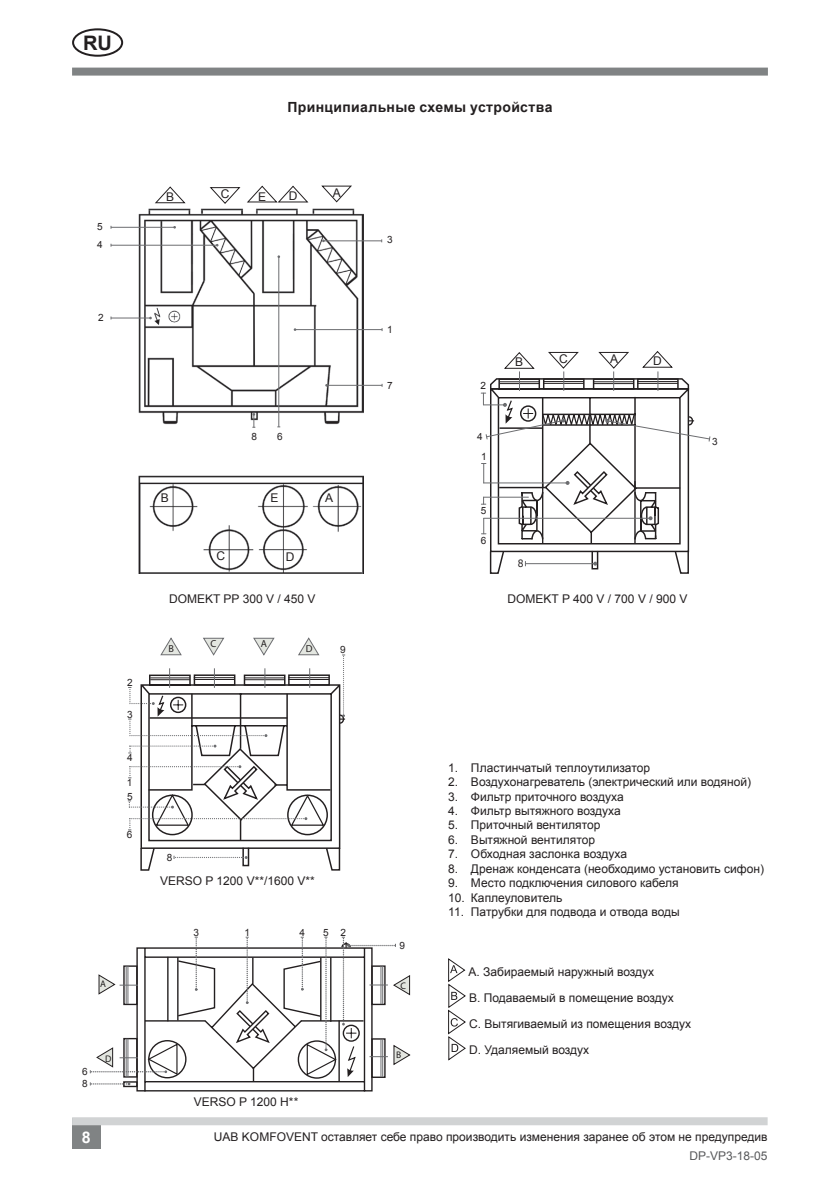
<style>
.page{position:relative;width:840px;height:1191px;background:#fff}
.page>*{position:absolute;margin:0;border:0;box-sizing:border-box;transform-origin:0 0}
.t1{font:700 20px "Arial";color:#231f20}
.t2{font:700 16px "Arial";color:#fff}
.Pavadinimas_Bold_Cen{font:700 14px "Arial";letter-spacing:.025em;color:#231f20}
.Piesinuku_tekstas{font:12px "Arial";color:#231f20}
.t3{font:12px "Arial";color:#57585a}
.t4{font:10.2px "Myriad Pro";color:#231f20}
.t5{font:10.2px "Verdana";color:#231f20;scale:.9 1}
.SKAICIUKAI_brezinio{font:10px "Arial";color:#231f20}
.MATMENYS{font:10px "Arial";color:#231f20}
.t6{font:9.6px "Myriad Pro";color:#231f20}
</style>
<div class="page">
<div style="left:72px;top:28px;width:51px;height:29px;border:2px solid #231f20;border-radius:50%"></div>
<div style="left:72px;top:68px;width:695px;height:8px;background:#808384"></div>
<div style="left:72px;top:1118px;width:28px;height:30px;background:#808384"></div>
<div style="left:72px;top:1117px;width:695px;height:8px;background:#d1d3d4"></div>
<img style="left:110px;top:208px;width:253px;height:366px">
<hr style="left:111px;top:245px;width:106px;height:1px;background:#6c6d70">
<hr style="left:323px;top:240px;width:58px;height:1px;background:#6c6d70">
<hr style="left:295px;top:329px;width:87px;height:1px;background:#6c6d70">
<hr style="left:111px;top:227px;width:63px;height:1px;background:#6c6d70">
<hr style="left:278px;top:257px;width:1px;height:170px;background:#6c6d70">
<svg style="left:252px;top:413px;width:3px;height:15px"></svg>
<hr style="left:111px;top:318px;width:39px;height:1px;background:#6c6d70">
<hr style="left:326px;top:385px;width:56px;height:1px;background:#6c6d70">
<svg style="left:155px;top:186px;width:31px;height:18px"></svg>
<svg style="left:209px;top:185px;width:100px;height:19px"></svg>
<svg style="left:321px;top:185px;width:31px;height:18px"></svg>
<svg style="left:481px;top:351px;width:229px;height:223px"></svg>
<svg style="left:128px;top:637px;width:217px;height:234px"></svg>
<svg style="left:90px;top:937px;width:321px;height:155px"></svg>
<svg style="left:448px;top:958px;width:17px;height:103px"></svg>
<h1 class="t1" style="left:83px;top:29px;width:30px">RU</h1>
<p class="Pavadinimas_Bold_Cen" style="left:287px;top:97px;width:266px">Принципиальные схемы устройства</p>
<p class="MATMENYS" style="left:97px;top:220px;width:7px">5</p>
<p class="MATMENYS" style="left:97px;top:238px;width:7px">4</p>
<p class="MATMENYS" style="left:98px;top:311px;width:7px">2</p>
<p class="Piesinuku_tekstas" style="left:166px;top:188px;width:10px">B</p>
<p class="Piesinuku_tekstas" style="left:220px;top:186px;width:10px">C</p>
<p class="Piesinuku_tekstas" style="left:258px;top:188px;width:10px">E</p>
<p class="Piesinuku_tekstas" style="left:288px;top:187px;width:10px">D</p>
<p class="Piesinuku_tekstas" style="left:333px;top:184px;width:10px">A</p>
<p class="SKAICIUKAI_brezinio" style="left:127px;top:675px;width:7px">2</p>
<p class="SKAICIUKAI_brezinio" style="left:127px;top:707px;width:7px">3</p>
<p class="SKAICIUKAI_brezinio" style="left:127px;top:750px;width:7px">4</p>
<p class="SKAICIUKAI_brezinio" style="left:127px;top:775px;width:7px">1</p>
<p class="SKAICIUKAI_brezinio" style="left:127px;top:789px;width:7px">5</p>
<p class="SKAICIUKAI_brezinio" style="left:127px;top:827px;width:7px">6</p>
<p class="MATMENYS" style="left:251px;top:429px;width:7px">8</p>
<p class="MATMENYS" style="left:277px;top:429px;width:7px">6</p>
<p class="Piesinuku_tekstas" style="left:161px;top:490px;width:10px">B</p>
<p class="Piesinuku_tekstas" style="left:270px;top:489px;width:10px">E</p>
<p class="Piesinuku_tekstas" style="left:325px;top:490px;width:10px">A</p>
<p class="Piesinuku_tekstas" style="left:216px;top:548px;width:10px">C</p>
<p class="Piesinuku_tekstas" style="left:286px;top:548px;width:10px">D</p>
<p class="Piesinuku_tekstas" style="left:169px;top:590px;width:148px">DOMEKT PP 300 V / 450 V</p>
<p class="t4" style="left:210px;top:637px;width:7px">C</p>
<p class="t4" style="left:261px;top:637px;width:8px">A</p>
<p class="t4" style="left:168px;top:642px;width:7px">B</p>
<p class="t4" style="left:306px;top:642px;width:8px">D</p>
<p class="SKAICIUKAI_brezinio" style="left:340px;top:642px;width:7px">9</p>
<p class="SKAICIUKAI_brezinio" style="left:167px;top:850px;width:7px">8</p>
<p class="Piesinuku_tekstas" style="left:160px;top:872px;width:156px">VERSO P 1200 V**/1600 V**</p>
<p class="SKAICIUKAI_brezinio" style="left:193px;top:925px;width:7px">3</p>
<p class="SKAICIUKAI_brezinio" style="left:299px;top:925px;width:7px">4</p>
<p class="SKAICIUKAI_brezinio" style="left:244px;top:925px;width:7px">1</p>
<p class="SKAICIUKAI_brezinio" style="left:323px;top:925px;width:7px">5</p>
<p class="SKAICIUKAI_brezinio" style="left:340px;top:925px;width:7px">2</p>
<p class="MATMENYS" style="left:387px;top:233px;width:7px">3</p>
<p class="MATMENYS" style="left:387px;top:323px;width:7px">1</p>
<p class="MATMENYS" style="left:387px;top:378px;width:7px">7</p>
<p class="SKAICIUKAI_brezinio" style="left:399px;top:938px;width:7px">9</p>
<p class="SKAICIUKAI_brezinio" style="left:480px;top:378px;width:7px">2</p>
<p class="SKAICIUKAI_brezinio" style="left:477px;top:429px;width:7px">4</p>
<p class="SKAICIUKAI_brezinio" style="left:481px;top:450px;width:7px">1</p>
<p class="SKAICIUKAI_brezinio" style="left:480px;top:504px;width:7px">5</p>
<p class="SKAICIUKAI_brezinio" style="left:480px;top:533px;width:7px">6</p>
<p class="Piesinuku_tekstas" style="left:515px;top:354px;width:10px">B</p>
<p class="Piesinuku_tekstas" style="left:558px;top:351px;width:10px">C</p>
<p class="Piesinuku_tekstas" style="left:609px;top:351px;width:10px">A</p>
<p class="Piesinuku_tekstas" style="left:652px;top:352px;width:10px">D</p>
<p class="t5" style="left:517px;top:556px;width:8px">8</p>
<p class="Piesinuku_tekstas" style="left:507px;top:590px;width:181px">DOMEKT P 400 V / 700 V / 900 V</p>
<p class="SKAICIUKAI_brezinio" style="left:711px;top:435px;width:7px">3</p>
<p class="Piesinuku_tekstas" style="left:448px;top:759px;width:203px">1. Пластинчатый теплоутилизатор</p>
<p class="Piesinuku_tekstas" style="left:448px;top:773px;width:304px">2. Воздухонагреватель (электрический или водяной)</p>
<p class="Piesinuku_tekstas" style="left:448px;top:788px;width:177px">3. Фильтр приточного воздуха</p>
<p class="Piesinuku_tekstas" style="left:448px;top:802px;width:174px">4. Фильтр вытяжного воздуха</p>
<p class="Piesinuku_tekstas" style="left:448px;top:817px;width:153px">5. Приточный вентилятор</p>
<p class="Piesinuku_tekstas" style="left:448px;top:831px;width:148px">6. Вытяжной вентилятор</p>
<p class="Piesinuku_tekstas" style="left:448px;top:845px;width:180px">7. Обходная заслонка воздуха</p>
<p class="Piesinuku_tekstas" style="left:448px;top:860px;width:317px">8. Дренаж конденсата (необходимо установить сифон)</p>
<p class="Piesinuku_tekstas" style="left:448px;top:874px;width:232px">9. Место подключения силового кабеля</p>
<p class="Piesinuku_tekstas" style="left:448px;top:889px;width:115px">10. Каплеуловитель</p>
<p class="Piesinuku_tekstas" style="left:448px;top:903px;width:233px">11. Патрубки для подвода и отвода воды</p>
<p class="t6" style="left:100px;top:978px;width:7px">A</p>
<p class="t6" style="left:400px;top:979px;width:7px">C</p>
<p class="SKAICIUKAI_brezinio" style="left:82px;top:1065px;width:7px">6</p>
<p class="SKAICIUKAI_brezinio" style="left:82px;top:1076px;width:7px">8</p>
<p class="t6" style="left:105px;top:1052px;width:8px">D</p>
<p class="Piesinuku_tekstas" style="left:194px;top:1093px;width:106px">VERSO P 1200 H**</p>
<p class="t6" style="left:396px;top:1048px;width:7px">B</p>
<p class="Piesinuku_tekstas" style="left:468px;top:963px;width:187px">A. Забираемый наружный воздух</p>
<p class="Piesinuku_tekstas" style="left:469px;top:989px;width:206px">B. Подаваемый в помещение воздух</p>
<p class="Piesinuku_tekstas" style="left:469px;top:1015px;width:223px">C. Вытягиваемый из помещения воздух</p>
<p class="Piesinuku_tekstas" style="left:469px;top:1041px;width:121px">D. Удаляемый воздух</p>
<h2 class="t2" style="left:82px;top:1126px;width:10px">8</h2>
<p class="Piesinuku_tekstas" style="left:214px;top:1129px;width:555px">UAB KOMFOVENT оставляет себе право производить изменения заранее об этом не предупредив</p>
<p class="t3" style="left:689px;top:1147px;width:80px">DP-VP3-18-05</p>
</div>
